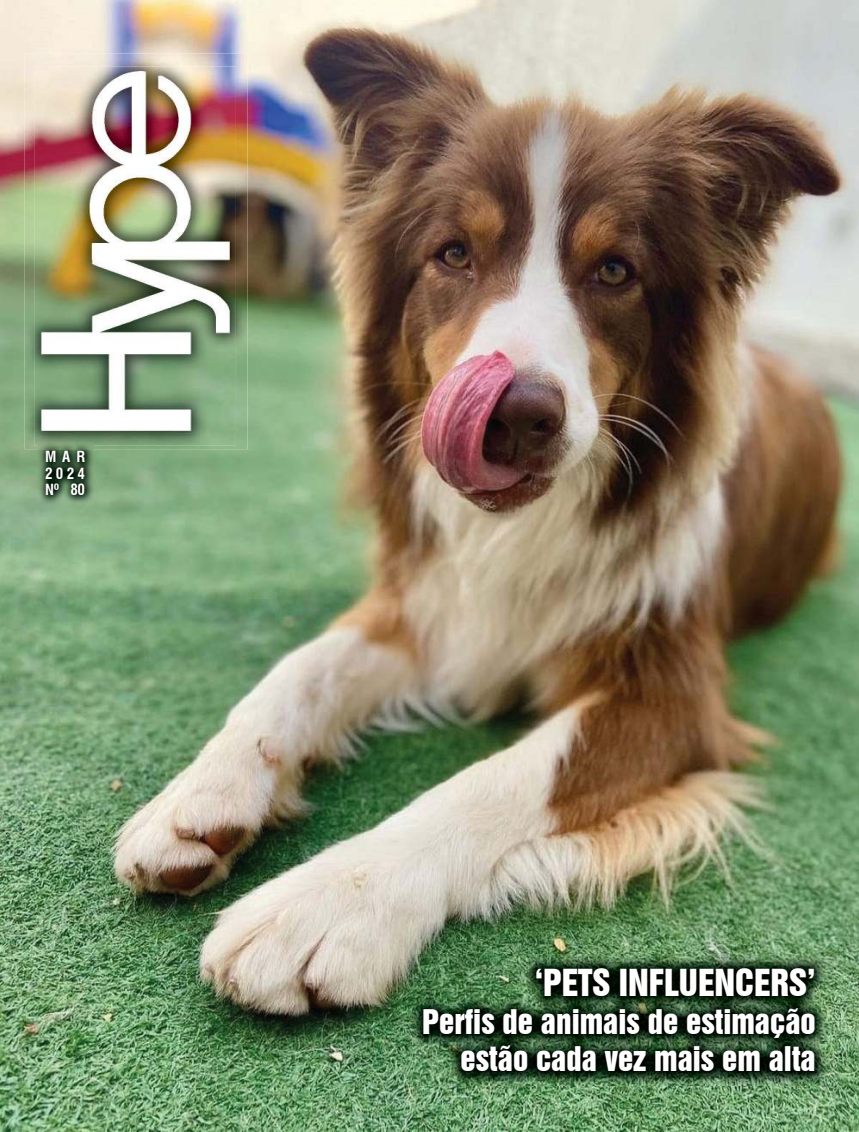
<style>
.page{position:relative;width:859px;height:1132px;background:#fff}
.page>*{position:absolute;margin:0;border:0;box-sizing:border-box;transform-origin:0 0}
.t1{font:34.2px "Swiss 921 BT Regular A";color:#fff}
.t2{font:31.2px/37.5px "Swiss 921 BT Regular A";color:#fff;text-align:right}
.t3{font:700 condensed 15px/16.5px "Swiss 721 BT";letter-spacing:.22em;color:#fff;text-align:justify}
</style>
<div class="page">
<img style="left:0;top:0;width:859px;height:1131px">
<img style="left:24px;top:54px;width:224px;height:395px">
<img style="left:34px;top:67px;width:202px;height:378px">
<img style="left:38px;top:442px;width:56px;height:62px">
<img style="left:410px;top:954px;width:418px;height:131px">
<p class="t3" style="left:45px;top:449px;width:41px">MAR 2024<br>Nº 80</p>
<p class="t1" style="left:535px;top:967px;width:282px">‘PETS INFLUENCERS’</p>
<p class="t2" style="left:422px;top:1004px;width:395px">Perfis de animais de estimação estão cada vez mais em alta</p>
</div>
